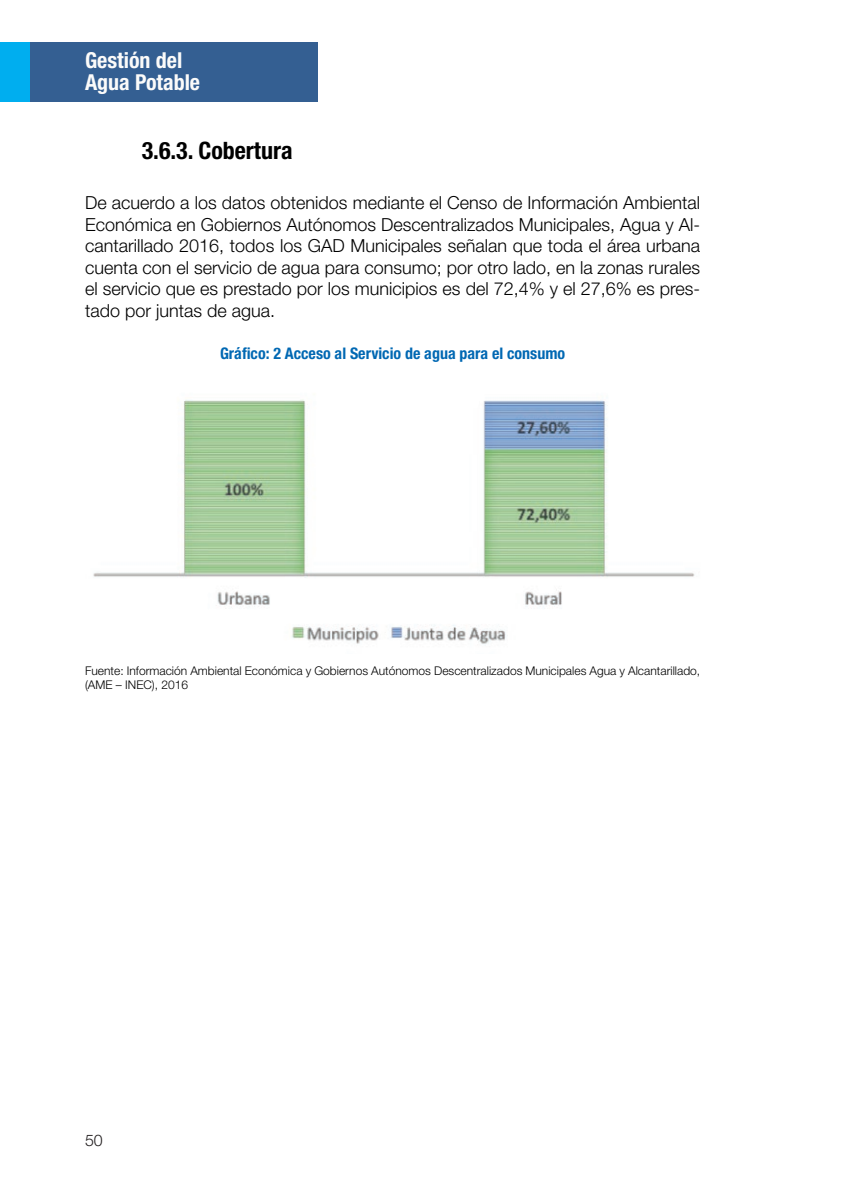
<style>
.page{position:relative;width:842px;height:1191px;background:#fff}
.page>*{position:absolute;margin:0;border:0;box-sizing:border-box;transform-origin:0 0}
.t1{font:700 condensed 24px "Helvetica Neue LT Std";color:#000}
.t2{font:700 condensed 22px/22px "Helvetica Neue LT Std";color:#fbfbfa}
.t3{font:300 18px/21.6px "Helvetica Neue LT Std";color:#000;text-align:justify}
.t4{font:700 condensed 16px "Helvetica Neue LT Std";color:#0168b3}
.t5{font:300 16px "Helvetica Neue LT Std";color:#231f20}
.t6{font:300 12px/14.4px "Helvetica Neue LT Std";color:#000}
</style>
<div class="page">
<div style="left:30px;top:42px;width:287px;height:60px;background:#345f92"></div>
<div style="left:0;top:42px;width:30px;height:60px;background:#00aeef"></div>
<img style="left:93px;top:399px;width:602px;height:245px">
<p class="t2" style="left:85px;top:49px;width:117px">Gestión del<br>Agua Potable</p>
<h1 class="t1" style="left:142px;top:136px;width:152px">3.6.3. Cobertura</h1>
<p class="t3" style="left:85px;top:191px;width:617px">De acuerdo a los datos obtenidos mediante el Censo de Información Ambiental Económica en Gobiernos Autónomos Descentralizados Municipales, Agua y Al&shy;cantarillado 2016, todos los GAD Municipales señalan que toda el área urbana cuenta con el servicio de agua para consumo; por otro lado, en la zonas rurales el servicio que es prestado por los municipios es del 72,4% y el 27,6% es pres&shy;tado por juntas de agua.</p>
<p class="t4" style="left:220px;top:344px;width:347px">Gráfico: 2 Acceso al Servicio de agua para el consumo</p>
<p class="t6" style="left:85px;top:663px;width:617px">Fuente: Información Ambiental Económica y Gobiernos Autónomos Descentralizados Municipales Agua y Alcantarillado, (AME – INEC), 2016</p>
<p class="t5" style="left:85px;top:1130px;width:19px">50</p>
</div>
